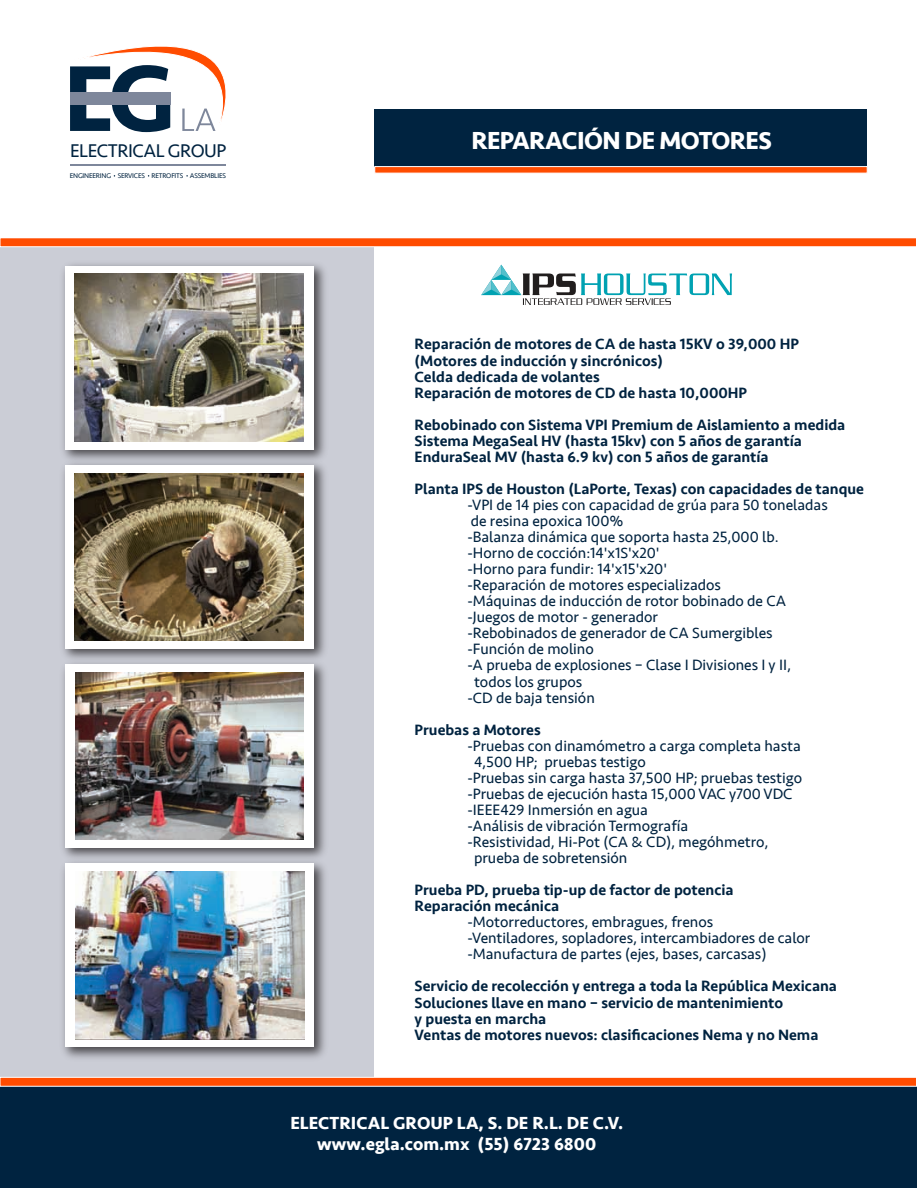
<style>
.page{position:relative;width:918px;height:1188px;background:#fff}
.page>*{position:absolute;margin:0;border:0;box-sizing:border-box;transform-origin:0 0}
.t1{font:700 25.35px "Seravek";letter-spacing:-.025em;color:#fff}
.t2{font:18.9px "Seravek";letter-spacing:-.025em;color:#002340}
.t3{font:700 18px/21px "Seravek";color:#fff;text-align:center}
.t4{font:15.45px/16px "Seravek";color:#002340}
.t5{font:500 15.45px/16px "Seravek";color:#002340}
.t6{font:7.05px "Seravek";letter-spacing:-.025em;color:#002340}
</style>
<div class="page">
<div style="left:0;top:247px;width:373px;height:830px;background:#cbcdd6"></div>
<div style="left:0;top:1085px;width:916px;height:103px;background:#002340"></div>
<div style="left:0;top:238px;width:916px;height:9px;background:#ff4c00"></div>
<div style="left:0;top:238px;width:917px;height:9px;border:1px solid #fff"></div>
<div style="left:0;top:1077px;width:916px;height:9px;background:#ff4c00"></div>
<div style="left:0;top:1077px;width:917px;height:9px;border:1px solid #fff"></div>
<div style="left:375px;top:109px;width:492px;height:58px;background:#002340"></div>
<div style="left:375px;top:166px;width:492px;height:7px;background:#ff4c00;border:1px solid #fff"></div>
<img style="left:62px;top:865px;width:264px;height:194px">
<div style="left:65px;top:864px;width:249px;height:183px;background:#fff"></div>
<img style="left:75px;top:871px;width:230px;height:168px">
<img style="left:62px;top:666px;width:264px;height:199px">
<div style="left:65px;top:665px;width:249px;height:183px;background:#fff"></div>
<img style="left:75px;top:672px;width:228px;height:168px">
<img style="left:62px;top:466px;width:264px;height:200px">
<div style="left:65px;top:465px;width:249px;height:183px;background:#fff"></div>
<img style="left:75px;top:473px;width:228px;height:168px">
<img style="left:62px;top:263px;width:264px;height:203px">
<div style="left:65px;top:266px;width:249px;height:183px;background:#fff"></div>
<img style="left:75px;top:274px;width:228px;height:168px">
<svg style="left:481px;top:265px;width:251px;height:40px"></svg>
<hr style="left:70px;top:165px;width:156px;height:1px;background:#7e879b">
<svg style="left:70px;top:46px;width:156px;height:86px"></svg>
<div style="left:70px;top:92px;width:100px;height:13px;background:#7e879b"></div>
<p class="t2" style="left:70px;top:137px;width:158px">ELECTRICAL GROUP</p>
<p class="t6" style="left:70px;top:170px;width:158px">ENGINEERING SERVICES RETROFITS ASSEMBLIES</p>
<h1 class="t1" style="left:471px;top:120px;width:302px">REPARACIÓN DE MOTORES</h1>
<p class="t5" style="left:415px;top:336px;width:386px">Reparación de motores de CA de hasta 15KV o 39,000 HP (Motores de inducción y sincrónicos)<br>Celda dedicada de volantes<br>Reparación de motores de CD de hasta 10,000HP</p>
<p class="t5" style="left:415px;top:417px;width:432px">Rebobinado con Sistema VPI Premium de Aislamiento a medida<br>Sistema MegaSeal HV (hasta 15kv) con 5 años de garantía<br>EnduraSeal MV (hasta 6.9 kv) con 5 años de garantía</p>
<p class="t5" style="left:415px;top:481px;width:451px">Planta IPS de Houston (LaPorte, Texas) con capacidades de tanque</p>
<p class="t4" style="left:467px;top:497px;width:362px">-VPI de 14 pies con capacidad de grúa para 50 toneladas</p>
<p class="t4" style="left:471px;top:513px;width:154px">de resina epoxica 100%</p>
<p class="t4" style="left:467px;top:529px;width:313px">-Balanza dinámica que soporta hasta 25,000 lb.</p>
<p class="t4" style="left:467px;top:545px;width:194px">-Horno de cocción:14'x1S'x20'</p>
<p class="t4" style="left:467px;top:561px;width:201px">-Horno para fundir: 14'x15'x20'</p>
<p class="t4" style="left:467px;top:577px;width:255px">-Reparación de motores especializados</p>
<p class="t4" style="left:467px;top:593px;width:320px">-Máquinas de inducción de rotor bobinado de CA</p>
<p class="t4" style="left:467px;top:609px;width:192px">-Juegos de motor - generador</p>
<p class="t4" style="left:467px;top:625px;width:307px">-Rebobinados de generador de CA Sumergibles</p>
<p class="t4" style="left:467px;top:641px;width:128px">-Función de molino</p>
<p class="t4" style="left:467px;top:657px;width:325px">-A prueba de explosiones – Clase I Divisiones I y II,</p>
<p class="t4" style="left:474px;top:673px;width:110px">todos los grupos</p>
<p class="t4" style="left:467px;top:689px;width:129px">-CD de baja tensión</p>
<p class="t5" style="left:415px;top:722px;width:128px">Pruebas a Motores</p>
<p class="t4" style="left:467px;top:737px;width:335px">-Pruebas con dinamómetro a carga completa hasta</p>
<p class="t4" style="left:474px;top:754px;width:173px">4,500 HP; pruebas testigo</p>
<p class="t4" style="left:467px;top:770px;width:336px">-Pruebas sin carga hasta 37,500 HP; pruebas testigo</p>
<p class="t4" style="left:467px;top:786px;width:327px">-Pruebas de ejecución hasta 15,000 VAC y700 VDC</p>
<p class="t4" style="left:467px;top:802px;width:182px">-IEEE429 Inmersión en agua</p>
<p class="t4" style="left:467px;top:818px;width:222px">-Análisis de vibración Termografía</p>
<p class="t4" style="left:467px;top:834px;width:303px">-Resistividad, Hi-Pot (CA &amp; CD), megóhmetro,</p>
<p class="t4" style="left:474px;top:850px;width:155px">prueba de sobretensión</p>
<p class="t5" style="left:415px;top:882px;width:321px">Prueba PD, prueba tip-up de factor de potencia<br>Reparación mecánica</p>
<p class="t4" style="left:467px;top:914px;width:345px">-Motorreductores, embragues, frenos<br>-Ventiladores, sopladores, intercambiadores de calor -Manufactura de partes (ejes, bases, carcasas)</p>
<p class="t5" style="left:415px;top:978px;width:424px">Servicio de recolección y entrega a toda la República Mexicana Soluciones llave en mano – servicio de mantenimiento<br>y puesta en marcha<br>Ventas de motores nuevos: clasificaciones Nema y no Nema</p>
<p class="t3" style="left:290px;top:1112px;width:334px">ELECTRICAL GROUP LA, S. DE R.L. DE C.V. www.egla.com.mx (55) 6723 6800</p>
</div>
